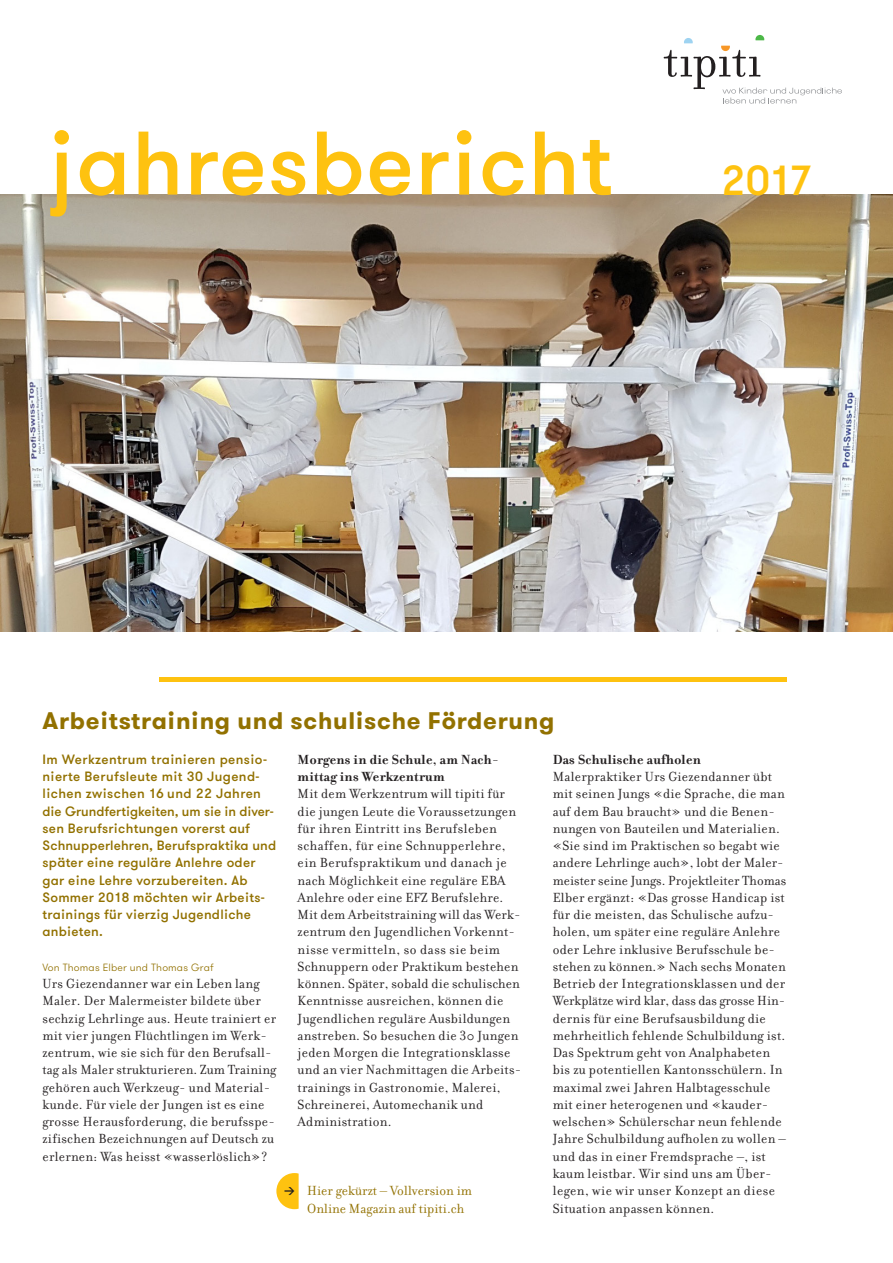
<style>
.page{position:relative;width:893px;height:1263px;background:#fff}
.page>*{position:absolute;margin:0;border:0;box-sizing:border-box;transform-origin:0 0}
.t1{font:500 90px "GT Walsheim";letter-spacing:.015em;color:#fec210}
.t2{font:500 42px "GT Walsheim";color:#fec210}
.t3{font:700 24px "GT Walsheim";letter-spacing:.03em;color:#927100}
.t4{font:14.25px/17.2px "Filosofia";letter-spacing:.02em;color:#231f20}
.t5{font:700 14.25px/17.2px "Filosofia";letter-spacing:.02em;color:#231f20}
.t6{font:14.25px/17.2px "Filosofia";letter-spacing:.005em;color:#927100}
.t7{font:500 13.5px/17.2px "GT Walsheim";letter-spacing:.02em;color:#927100}
.t8{font:300 10.5px "GT Walsheim";letter-spacing:.015em;color:#927100}
.s1{font-family:"DINOT";font-weight:700;font-size:10.5px;color:#231f20}
</style>
<div class="page">
<img style="left:0;top:195px;width:893px;height:436px">
<svg style="left:664px;top:35px;width:178px;height:69px"></svg>
<hr style="left:160px;top:678px;width:627px;height:4px;background:#fec210">
<svg style="left:276px;top:1173px;width:23px;height:36px"></svg>
<p class="t1" style="left:48px;top:106px;width:566px">jahresbericht</p>
<p class="t2" style="left:721px;top:153px;width:94px">2017</p>
<p class="t3" style="left:43px;top:705px;width:513px">Arbeitstraining und schulische Förderung</p>
<p class="t7" style="left:43px;top:751px;width:235px">Im Werkzentrum trainieren pensio&shy;nierte Berufsleute mit 30 Jugend&shy;lichen zwischen 16 und 22 Jahren die Grundfertigkeiten, um sie in diver&shy;sen Berufsrichtungen vorerst auf<br>Schnupperlehren, Berufspraktika und später eine reguläre Anlehre oder gar eine Lehre vorzubereiten. Ab<br>Sommer 2018 möchten wir Arbeits&shy;trainings für vierzig Jugendliche anbieten.</p>
<p class="t8" style="left:43px;top:960px;width:173px">Von Thomas Elber und Thomas Graf</p>
<p class="t4" style="left:43px;top:975px;width:235px">Urs Giezendanner war ein Leben lang Maler. Der Malermeister bildete über sechzig Lehrlinge aus. Heute trainiert er mit vier jungen Flüchtlingen im Werk&shy;zentrum, wie sie sich für den Berufsall&shy;tag als Maler strukturieren. Zum Training gehören auch Werkzeug- und Material&shy;kunde. Für viele der Jungen ist es eine grosse Herausforderung, die berufsspe&shy;zifischen Bezeichnungen auf Deutsch zu erlernen: Was heisst «wasserlöslich»?</p>
<p class="t5" style="left:298px;top:751px;width:203px">Morgens in die Schule, am Nach&shy;mittag ins Werkzentrum</p>
<p class="t4" style="left:298px;top:785px;width:225px">Mit dem Werkzentrum will tipiti für die jungen Leute die Voraussetzungen für ihren Eintritt ins Berufsleben schaffen, für eine Schnupperlehre, ein Berufspraktikum und danach je nach Möglichkeit eine reguläre EBA Anlehre oder eine EFZ Berufslehre.<br>Mit dem Arbeitstraining will das Werk&shy;zentrum den Jugendlichen Vorkennt&shy;nisse vermitteln, so dass sie beim Schnuppern oder Praktikum bestehen können. Später, sobald die schulischen Kenntnisse ausreichen, können die Jugendlichen reguläre Ausbildungen anstreben. So besuchen die 30 Jungen jeden Morgen die Integrationsklasse und an vier Nachmittagen die Arbeits&shy;trainings in Gastronomie, Malerei, Schreinerei, Automechanik und Administration.</p>
<p class="t6" style="left:307px;top:1182px;width:166px;text-indent:-23px"><span class="s1">→</span> Hier gekürzt – Vollversion im<br>Online Magazin auf tipiti.ch</p>
<p class="t5" style="left:553px;top:751px;width:150px">Das Schulische aufholen</p>
<p class="t4" style="left:553px;top:768px;width:235px">Malerpraktiker Urs Giezendanner übt mit seinen Jungs «die Sprache, die man auf dem Bau braucht» und die Benen&shy;nungen von Bauteilen und Materialien. «Sie sind im Praktischen so begabt wie andere Lehrlinge auch», lobt der Maler&shy;meister seine Jungs. Projektleiter Thomas Elber ergänzt: «Das grosse Handicap ist für die meisten, das Schulische aufzu&shy;holen, um später eine reguläre Anlehre oder Lehre inklusive Berufsschule be&shy;stehen zu können.» Nach sechs Monaten Betrieb der Integrationsklassen und der Werkplätze wird klar, dass das grosse Hin&shy;dernis für eine Berufsausbildung die mehrheitlich fehlende Schulbildung ist.<br>Das Spektrum geht von Analphabeten bis zu potentiellen Kantonsschülern. In maximal zwei Jahren Halbtagesschule mit einer heterogenen und «kauder&shy;welschen» Schülerschar neun fehlende Jahre Schulbildung aufholen zu wollen – und das in einer Fremdsprache –, ist kaum leistbar. Wir sind uns am Über&shy;legen, wie wir unser Konzept an diese Situation anpassen können.</p>
</div>
